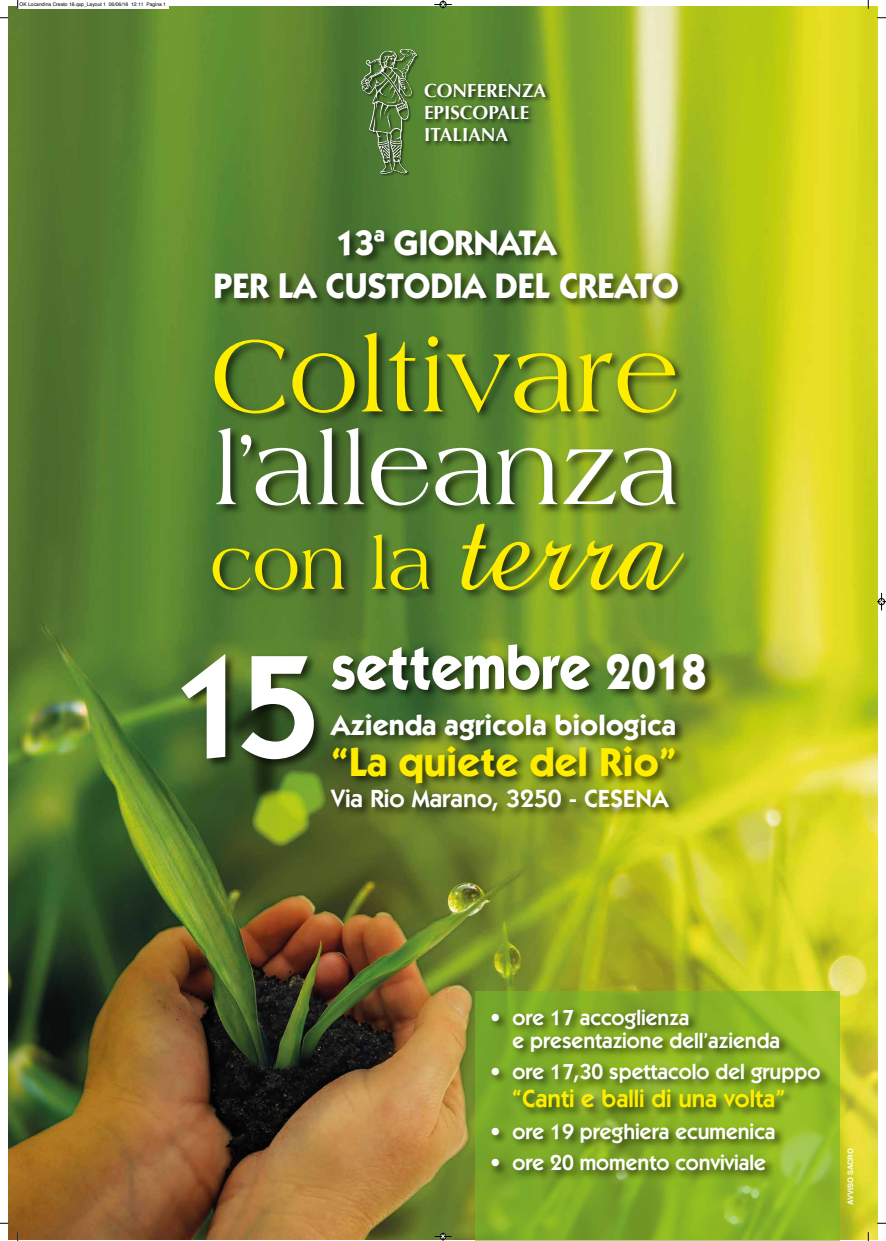
<style>
.page{position:relative;width:886px;height:1241px;background:#fff}
.page>*{position:absolute;margin:0;border:0;box-sizing:border-box;transform-origin:0 0}
.t1{font:600 146.69px "Itc Kabel";color:#fff}
.t2{font:108.56px "Americana";color:#ffed00;scale:.95 1}
.t3{font:104.94px "Americana";color:#fff;scale:.95 1}
.t4{font:75.25px "Americana";color:#ffed00;scale:.95 1}
.t5{font:700 62.5px "Itc Kabel";color:#fff;scale:.9 1}
.t6{font:700 40.62px "Itc Kabel";color:#ffed00}
.t7{font:700 35.62px/42.8px "Itc Kabel";color:#fff;text-align:center;scale:.96 1}
.t8{font:700 28.75px "Itc Kabel";color:#fff}
.t9{font:600 25px "Itc Kabel";color:#fff}
.t10{font:600 25px "Itc Kabel";color:#ffed00}
.t11{font:600 21.88px/23.1px "Itc Kabel";color:#fff}
.t12{font:700 18.94px/22.1px "Optima";color:#fff}
.t13{font:700 7.5px "Helvetica";color:#fff}
.t14{font:5px "Helvetica";color:#000}
.s1{font-family:"Amazone BT";font-size:135.5px}
.s2{font-size:50px}
</style>
<div class="page">
<img style="left:8px;top:7px;width:869px;height:1232px">
<img style="left:199px;top:804px;width:261px;height:149px">
<img style="left:166px;top:626px;width:162px;height:178px">
<img style="left:436px;top:78px;width:134px;height:92px">
<img style="left:205px;top:316px;width:78px;height:132px">
<img style="left:283px;top:320px;width:70px;height:92px">
<img style="left:353px;top:320px;width:28px;height:92px">
<img style="left:381px;top:320px;width:33px;height:92px">
<img style="left:414px;top:320px;width:27px;height:92px">
<img style="left:441px;top:320px;width:64px;height:92px">
<img style="left:505px;top:320px;width:64px;height:92px">
<img style="left:569px;top:320px;width:39px;height:92px">
<img style="left:608px;top:316px;width:86px;height:132px">
<img style="left:208px;top:412px;width:26px;height:109px">
<img style="left:234px;top:412px;width:13px;height:109px">
<img style="left:247px;top:412px;width:62px;height:109px">
<img style="left:309px;top:412px;width:27px;height:109px">
<img style="left:336px;top:412px;width:26px;height:128px">
<img style="left:362px;top:412px;width:64px;height:128px">
<img style="left:426px;top:412px;width:63px;height:128px">
<img style="left:489px;top:412px;width:66px;height:56px">
<img style="left:555px;top:412px;width:57px;height:56px">
<img style="left:612px;top:412px;width:81px;height:56px">
<img style="left:204px;top:521px;width:43px;height:98px">
<img style="left:247px;top:521px;width:48px;height:98px">
<img style="left:295px;top:521px;width:66px;height:98px">
<img style="left:364px;top:521px;width:18px;height:98px">
<img style="left:382px;top:521px;width:64px;height:98px">
<img style="left:453px;top:468px;width:33px;height:162px">
<img style="left:486px;top:468px;width:45px;height:162px">
<img style="left:531px;top:468px;width:42px;height:162px">
<img style="left:573px;top:468px;width:41px;height:162px">
<img style="left:614px;top:468px;width:84px;height:162px">
<img style="left:357px;top:45px;width:79px;height:135px">
<img style="left:362px;top:50px;width:55px;height:123px">
<div style="left:17px;top:0;width:152px;height:8px;background:#fff"></div>
<svg style="left:434px;top:0;width:18px;height:9px"></svg>
<svg style="left:434px;top:1231px;width:18px;height:9px"></svg>
<svg style="left:877px;top:592px;width:9px;height:18px"></svg>
<img style="left:208px;top:219px;width:484px;height:101px">
<img style="left:326px;top:630px;width:394px;height:86px">
<img style="left:325px;top:705px;width:366px;height:121px">
<svg style="left:475px;top:991px;width:364px;height:249px;background:#83ae26"></svg>
<img style="left:484px;top:1000px;width:356px;height:188px">
<p class="t14" style="left:20px;top:0;width:148px">OK Locandina Creato 18.qxp_Layout 1 06/06/18 12:11 Pagina 1</p>
<p class="t12" style="left:424px;top:79px;width:124px">CONFERENZA<br>EPISCOPALE<br>ITALIANA</p>
<h3 class="t7" style="left:214px;top:220px;width:486px">13ª GIORNATA<br>PER LA CUSTODIA DEL CREATO</h3>
<h2 class="t2" style="left:210px;top:315px;width:496px">Coltivare</h2>
<h3 class="t3" style="left:213px;top:411px;width:492px">l’alleanza</h3>
<h3 class="t4" style="left:210px;top:522px;width:488px">con la <span class="s1">terra</span></h3>
<h1 class="t1" style="left:172px;top:620px;width:150px">15</h1>
<h3 class="t5" style="left:331px;top:629px;width:418px">settembre <span class="s2">2018</span></h3>
<h3 class="t8" style="left:331px;top:707px;width:347px">Azienda agricola biologica</h3>
<h3 class="t6" style="left:331px;top:737px;width:347px">“La quiete del Rio”</h3>
<p class="t9" style="left:331px;top:783px;width:339px">Via Rio Marano, 3250 - CESENA</p>
<p class="t11" style="left:512px;top:1005px;width:269px;text-indent:-23px">• ore 17 accoglienza<br>e presentazione dell’azienda</p>
<p class="t11" style="left:490px;top:1059px;width:332px">• ore 17,30 spettacolo del gruppo</p>
<p class="t10" style="left:512px;top:1083px;width:274px">“Canti e balli di una volta”</p>
<p class="t11" style="left:490px;top:1119px;width:287px">• ore 19 preghiera ecumenica</p>
<p class="t11" style="left:490px;top:1150px;width:277px">• ore 20 momento conviviale</p>
<p class="t13" style="left:844px;top:1204px;width:58px;rotate:-90deg">AVVISO SACRO</p>
</div>
